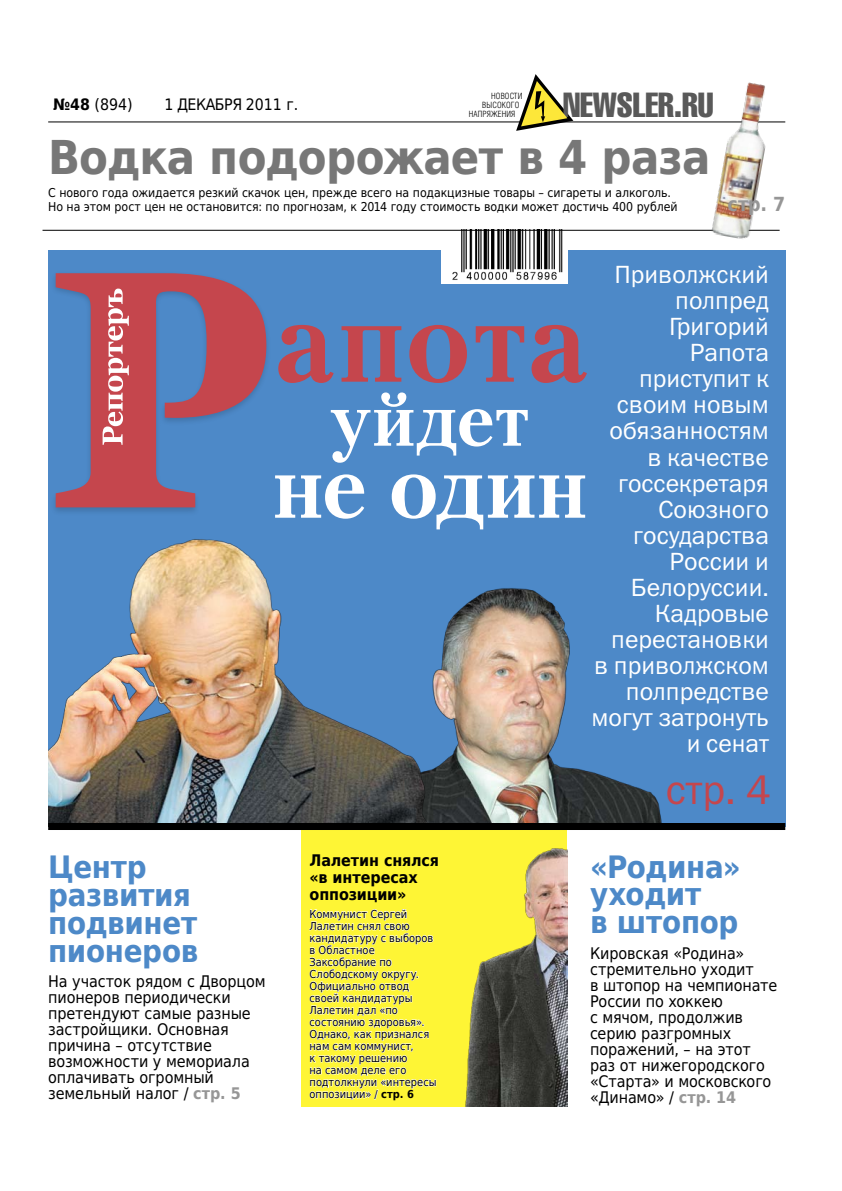
<style>
.page{position:relative;width:842px;height:1191px;background:#fff}
.page>*{position:absolute;margin:0;border:0;box-sizing:border-box;transform-origin:0 0}
.t1{font:700 118px "Petersburg C";letter-spacing:.015em;color:#c5464d}
.t2{font:700 90px "Petersburg C";letter-spacing:-.005em;color:#fff}
.t3{font:700 76px "Petersburg C";letter-spacing:.005em;color:#fff}
.t4{font:700 46.7px "DejaVu Sans Condensed";letter-spacing:-.02em;color:#777}
.t5{font:41.6px "Franklin Gothic Book C";color:#c5464d}
.t6{font:34.2px "Helios Compressed";color:#595959}
.t7{font:700 30.9px/27.9px "DejaVu Sans Condensed";letter-spacing:-.01em;color:#4d89c8}
.t8{font:25px/26px "Franklin Gothic Book C";color:#fff;text-align:right}
.t9{font:700 19.4px "DejaVu Sans Condensed";color:#969696}
.t10{font:16px/16px "DejaVu Sans Condensed";letter-spacing:-.01em;color:#000}
.t11{font:700 16px/17px "DejaVu Sans Condensed";letter-spacing:-.005em;color:#000}
.t12{font:15.8px "DejaVu Sans Condensed";letter-spacing:-.03em;color:#000}
.t13{font:12.2px/13.4px "DejaVu Sans Condensed";letter-spacing:-.005em;color:#000}
.t14{font:11px/12px "DejaVu Sans Condensed";color:#000}
.t15{font:300 8.6px "Helios Cond";letter-spacing:.015em;color:#000}
.s1{font-weight:700}
.s2{font-weight:700;color:#969696}
</style>
<div class="page">
<hr style="left:48px;top:122px;width:737px;height:1px;background:#000">
<svg style="left:516px;top:74px;width:57px;height:57px"></svg>
<div style="left:301px;top:794px;width:266px;height:312px;background:#fef535"></div>
<div style="left:48px;top:250px;width:737px;height:576px;background:#4d89c8"></div>
<svg style="left:309px;top:909px;width:122px;height:191px"></svg>
<svg style="left:56px;top:273px;width:210px;height:149px;fill:#c5464d"></svg>
<svg style="left:103px;top:288px;width:26px;height:134px;background:#d67d82"></svg>
<img style="left:431px;top:848px;width:136px;height:258px">
<img style="left:454px;top:588px;width:208px;height:235px">
<img style="left:48px;top:422px;width:406px;height:401px">
<div style="left:48px;top:823px;width:737px;height:7px;background:#000"></div>
<img style="left:441px;top:231px;width:126px;height:52px">
<hr style="left:43px;top:230px;width:737px;height:1px;background:#000">
<img style="left:711px;top:82px;width:65px;height:157px">
<p class="t12" style="left:53px;top:91px;width:81px"><span class="s1">№48</span> (894)</p>
<p class="t12" style="left:164px;top:91px;width:136px">1 декабря 2011 г.</p>
<h3 class="t6" style="left:563px;top:87px;width:152px">NEWSLER.RU</h3>
<p class="t15" style="left:491px;top:91px;width:33px">Новости</p>
<p class="t15" style="left:482px;top:100px;width:39px">высокого</p>
<p class="t15" style="left:469px;top:109px;width:48px">напряжения</p>
<h3 class="t4" style="left:48px;top:119px;width:664px">Водка подорожает в 4 раза</h3>
<p class="t13" style="left:48px;top:186px;width:631px">С нового года ожидается резкий скачок цен, прежде всего на подакцизные товары – сигареты и алкоголь.<br>Но на этом рост цен не остановится: по прогнозам, к 2014 году стоимость водки может достичь 400 рублей</p>
<p class="t9" style="left:727px;top:188px;width:59px">стр. 7</p>
<h3 class="t8" style="left:591px;top:261px;width:179px">Приволжский полпред<br>Григорий<br>Рапота приступит к своим новым обязанностям в качестве госсекретаря<br>Союзного государства<br>России и<br>Белоруссии.<br>Кадровые перестановки в приволжском полпредстве могут затронуть и сенат</h3>
<h1 class="t1" style="left:275px;top:267px;width:315px">апота</h1>
<h3 class="t3" style="left:330px;top:372px;width:201px">уйдет</h3>
<h2 class="t2" style="left:273px;top:430px;width:316px">не один</h2>
<h3 class="t7" style="left:48px;top:852px;width:152px">Центр развития подвинет пионеров</h3>
<p class="t10" style="left:48px;top:972px;width:219px">На участок рядом с Дворцом пионеров периодически претендуют самые разные застройщики. Основная причина – отсутствие возможности у мемориала оплачивать огромный земельный налог / <span class="s2">стр. 5</span></p>
<p class="t11" style="left:310px;top:851px;width:131px">Лалетин снялся «в интересах оппозиции»</p>
<p class="t14" style="left:310px;top:907px;width:128px">Коммунист Сергей<br>Лалетин снял свою кандидатуру с выборов в Областное<br>Заксобрание по<br>Слободскому округу.<br>Официально отвод своей кандидатуры<br>Лалетин дал «по состоянию здоровья».<br>Однако, как признался нам сам коммунист,<br>к такому решению<br>на самом деле его подтолкнули «интересы оппозиции» / <span class="s1">стр. 6</span></p>
<h3 class="t5" style="left:666px;top:766px;width:106px">стр. 4</h3>
<h3 class="t7" style="left:590px;top:851px;width:152px">«Родина» уходит<br>в штопор</h3>
<p class="t10" style="left:590px;top:944px;width:189px">Кировская «Родина» стремительно уходит<br>в штопор на чемпионате<br>России по хоккею<br>с мячом, продолжив серию разгромных поражений, – на этот раз от нижегородского «Старта» и московского «Динамо» / <span class="s2">стр. 14</span></p>
</div>
